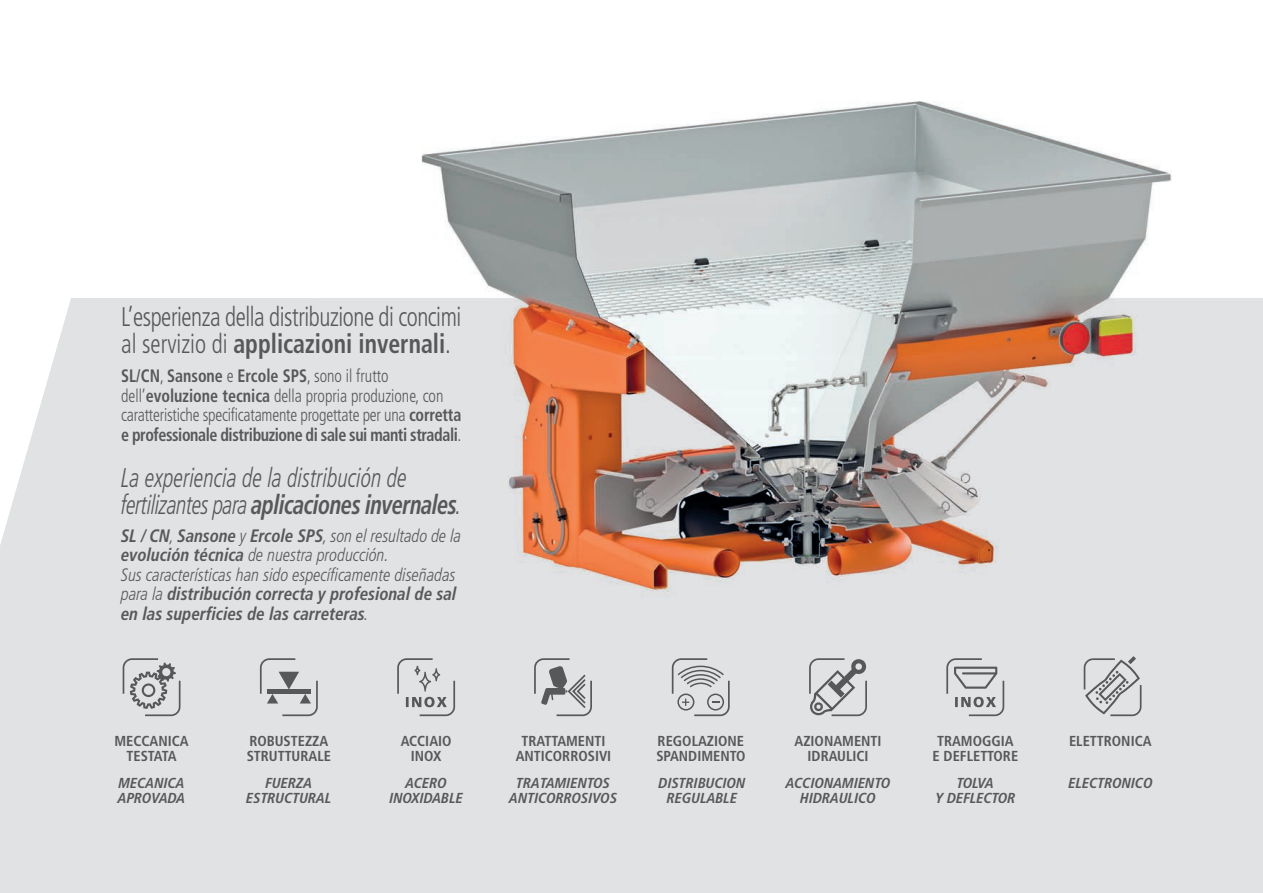
<style>
.page{position:relative;width:1263px;height:893px;background:#fff}
.page>*{position:absolute;margin:0;border:0;box-sizing:border-box;transform-origin:0 0}
.t1{font:300 condensed 27px/27px "Frutiger LT Pro";letter-spacing:-.02em;color:#57585a;scale:.88 1}
.t2{font:italic 300 condensed 27px/27px "Frutiger LT Pro";color:#57585a;scale:.83 1}
.t3{font:italic 700 condensed 18px/19.5px "Frutiger LT Pro";color:#57585a;scale:.94 1}
.t4{font:700 condensed 18px/19.5px "Frutiger LT Pro";letter-spacing:-.025em;color:#57585a;scale:.89 1}
.t5{font:700 condensed 14.4px/14.4px "Frutiger LT Pro";color:#57585a;text-align:center}
.t6{font:italic 700 condensed 14.4px/14.4px "Frutiger LT Pro";color:#57585a;text-align:center}
.s1{font-weight:700}
.s2{font-weight:300}
</style>
<div class="page">
<div style="left:0;top:298px;width:1263px;height:595px;background:#e1e2e4"></div>
<img style="left:421px;top:101px;width:751px;height:496px">
<svg style="left:0;top:298px;width:71px;height:247px"></svg>
<svg style="left:397px;top:658px;width:58px;height:58px"></svg>
<svg style="left:809px;top:658px;width:58px;height:58px"></svg>
<svg style="left:260px;top:658px;width:58px;height:58px"></svg>
<svg style="left:946px;top:658px;width:58px;height:58px"></svg>
<svg style="left:123px;top:658px;width:57px;height:58px"></svg>
<svg style="left:672px;top:658px;width:58px;height:58px"></svg>
<svg style="left:534px;top:658px;width:58px;height:58px"></svg>
<svg style="left:1084px;top:656px;width:57px;height:60px"></svg>
<h1 class="t1" style="left:121px;top:306px;width:388px">L’esperienza della distribuzione di concimi al servizio di <span class="s1">applicazioni invernali</span>.</h1>
<p class="t4" style="left:121px;top:368px;width:384px">SL/CN<span class="s2">,</span> Sansone <span class="s2">e</span> Ercole SPS<span class="s2">, sono il frutto dell’</span>evoluzione tecnica <span class="s2">della propria produzione, con caratteristiche specificatamente progettate per una</span> corretta e professionale distribuzione di sale sui manti stradali<span class="s2">.</span></p>
<h1 class="t2" style="left:121px;top:467px;width:411px">La experiencia de la distribución de fertilizantes para <span class="s1">aplicaciones invernales</span>.</h1>
<p class="t3" style="left:121px;top:527px;width:363px">SL / CN<span class="s2">,</span> Sansone <span class="s2">y</span> Ercole SPS<span class="s2">, son el resultado de la </span>evolución técnica <span class="s2">de nuestra producción.<br>Sus características han sido específicamente diseñadas para la</span> distribución correcta y profesional de sal en las superficies de las carreteras<span class="s2">.</span></p>
<p class="t5" style="left:114px;top:736px;width:76px">MECCANICA<br>TESTATA</p>
<p class="t6" style="left:118px;top:777px;width:69px;text-align:left">MECANICA<br>APROVADA</p>
<p class="t5" style="left:247px;top:736px;width:86px;text-align:left">ROBUSTEZZA<br>STRUTTURALE</p>
<p class="t5" style="left:656px;top:736px;width:91px;text-align:left">REGOLAZIONE<br>SPANDIMENTO</p>
<p class="t5" style="left:933px;top:736px;width:87px">TRAMOGGIA<br>E DEFLETTORE</p>
<p class="t5" style="left:401px;top:736px;width:52px">ACCIAIO<br>INOX</p>
<p class="t5" style="left:794px;top:736px;width:89px">AZIONAMENTI<br>IDRAULICI</p>
<p class="t5" style="left:516px;top:736px;width:97px">TRATTAMENTI<br>ANTICORROSIVI</p>
<p class="t6" style="left:509px;top:777px;width:109px">TRATAMIENTOS<br>ANTICORROSIVOS</p>
<p class="t6" style="left:246px;top:777px;width:87px">FUERZA<br>ESTRUCTURAL</p>
<p class="t6" style="left:659px;top:777px;width:88px">DISTRIBUCION<br>REGULABLE</p>
<p class="t6" style="left:935px;top:777px;width:82px">TOLVA<br>Y DEFLECTOR</p>
<p class="t6" style="left:389px;top:777px;width:75px">ACERO<br>INOXIDABLE</p>
<p class="t6" style="left:786px;top:777px;width:106px">ACCIONAMIENTO<br>HIDRAULICO</p>
<p class="t5" style="left:1069px;top:736px;width:84px">ELETTRONICA</p>
<p class="t6" style="left:1068px;top:777px;width:86px">ELECTRONICO</p>
</div>
